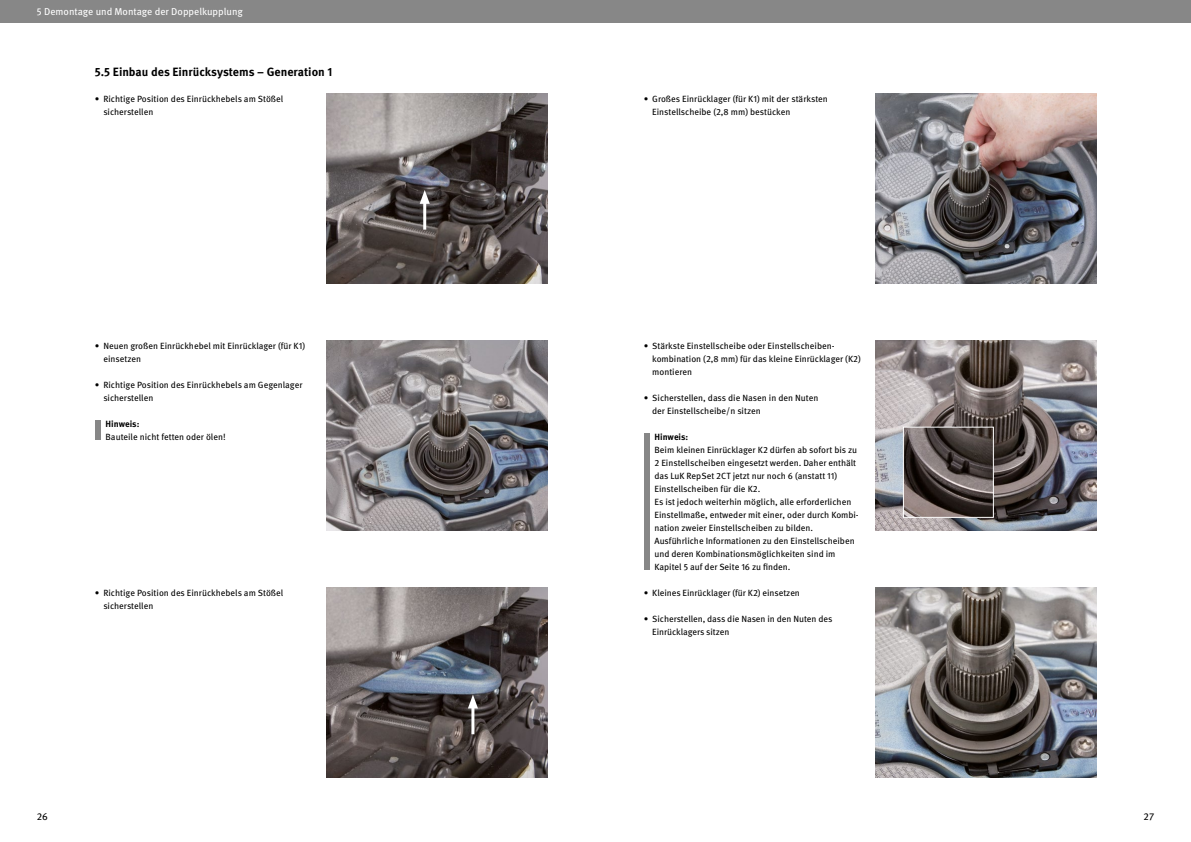
<style>
.page{position:relative;width:1191px;height:842px;background:#fff}
.page>*{position:absolute;margin:0;border:0;box-sizing:border-box;transform-origin:0 0}
.t1{font:700 12px "Meta OT";color:#000}
.t2{font:10px "Meta OT";color:#fff}
.t3{font:10px "Meta OT";color:#000}
.t4{font:9px/13px "Meta OT";color:#000}
.t5{font:700 9px "Meta OT";letter-spacing:-.005em;color:#000}
</style>
<div class="page">
<div style="left:0;top:0;width:595px;height:23px;background:#878787"></div>
<div style="left:595px;top:0;width:596px;height:23px;background:#878787"></div>
<img style="left:327px;top:93px;width:220px;height:191px">
<img style="left:327px;top:340px;width:220px;height:191px">
<img style="left:327px;top:587px;width:220px;height:191px">
<div style="left:95px;top:421px;width:5px;height:19px;background:#878787"></div>
<div style="left:643px;top:434px;width:6px;height:136px;background:#878787"></div>
<hr style="left:423px;top:198px;width:3px;height:32px;background:#fff">
<svg style="left:420px;top:190px;width:10px;height:14px"></svg>
<hr style="left:471px;top:703px;width:3px;height:31px;background:#fff">
<svg style="left:468px;top:694px;width:10px;height:14px"></svg>
<img style="left:875px;top:93px;width:221px;height:191px">
<img style="left:875px;top:340px;width:221px;height:191px">
<img style="left:875px;top:587px;width:221px;height:191px">
<img style="left:905px;top:429px;width:86px;height:87px">
<div style="left:903px;top:427px;width:90px;height:91px;border:1px solid #fff"></div>
<p class="t2" style="left:37px;top:5px;width:208px">5 Demontage und Montage der Doppelkupplung</p>
<h1 class="t1" style="left:95px;top:64px;width:239px">5.5 Einbau des Einrücksystems – Generation 1</h1>
<p class="t4" style="left:103px;top:92px;width:181px;text-indent:-9px">• Richtige Position des Einrückhebels am Stößel sicherstellen</p>
<p class="t4" style="left:103px;top:339px;width:203px;text-indent:-9px">• Neuen großen Einrückhebel mit Einrücklager (für K1) einsetzen</p>
<p class="t4" style="left:103px;top:378px;width:201px;text-indent:-9px">• Richtige Position des Einrückhebels am Gegenlager sicherstellen</p>
<p class="t5" style="left:106px;top:418px;width:35px">Hinweis:</p>
<p class="t4" style="left:106px;top:430px;width:122px">Bauteile nicht fetten oder ölen!</p>
<p class="t4" style="left:103px;top:586px;width:181px;text-indent:-9px">• Richtige Position des Einrückhebels am Stößel sicherstellen</p>
<p class="t4" style="left:652px;top:92px;width:177px;text-indent:-9px">• Großes Einrücklager (für K1) mit der stärksten<br>Einstellscheibe (2,8 mm) bestücken</p>
<p class="t4" style="left:652px;top:339px;width:210px;text-indent:-9px">• Stärkste Einstellscheibe oder Einstellscheiben&shy;kombination (2,8 mm) für das kleine Einrücklager (K2) montieren</p>
<p class="t4" style="left:652px;top:391px;width:168px;text-indent:-9px">• Sicherstellen, dass die Nasen in den Nuten der Einstellscheibe/n sitzen</p>
<p class="t5" style="left:654px;top:431px;width:35px">Hinweis:</p>
<p class="t4" style="left:654px;top:443px;width:206px">Beim kleinen Einrücklager K2 dürfen ab sofort bis zu 2 Einstellscheiben eingesetzt werden. Daher enthält das LuK RepSet 2CT jetzt nur noch 6 (anstatt 11)<br>Einstellscheiben für die K2.<br>Es ist jedoch weiterhin möglich, alle erforderlichen Einstellmaße, entweder mit einer, oder durch Kombi&shy;nation zweier Einstellscheiben zu bilden.<br>Ausführliche Informationen zu den Einstellscheiben und deren Kombinationsmöglichkeiten sind im Kapitel 5 auf der Seite 16 zu finden.</p>
<p class="t4" style="left:643px;top:586px;width:158px">• Kleines Einrücklager (für K2) einsetzen</p>
<p class="t4" style="left:652px;top:612px;width:182px;text-indent:-9px">• Sicherstellen, dass die Nasen in den Nuten des<br>Einrücklagers sitzen</p>
<p class="t3" style="left:37px;top:810px;width:13px">26</p>
<p class="t3" style="left:1143px;top:810px;width:12px">27</p>
</div>
